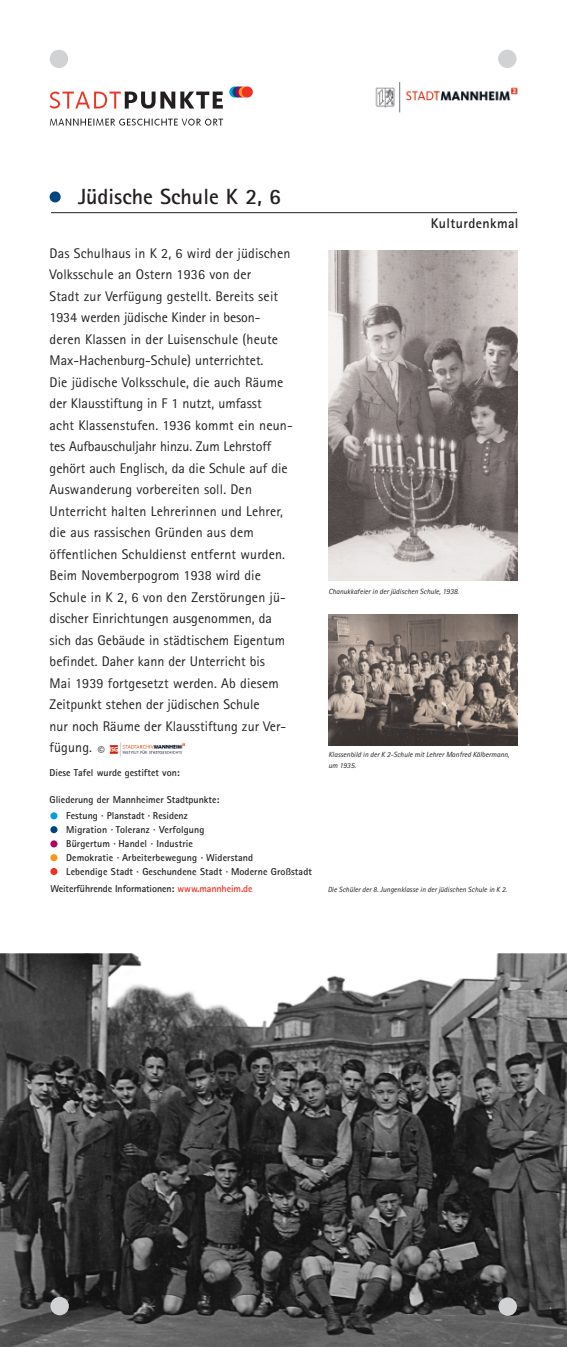
<style>
.page{position:relative;width:567px;height:1347px;background:#fff}
.page>*{position:absolute;margin:0;border:0;box-sizing:border-box;transform-origin:0 0}
.t1{font:700 22px "Rotis Sans Serif";color:#231f20}
.t2{font:14px/21.5px "Rotis Sans Serif";letter-spacing:.01em;color:#231f20}
.t3{font:700 14px "Rotis Sans Serif";letter-spacing:.025em;color:#231f20}
.t4{font:700 10px/14px "Rotis Sans Serif";letter-spacing:.01em;color:#231f20}
.t5{font:700 10px "Rotis Sans Serif";letter-spacing:-.01em;color:#231f20}
.t6{font:italic 7.5px/11px "Rotis Sans Serif";color:#231f20}
.s1{font-weight:300}
.s2{color:#ef3122}
</style>
<div class="page">
<img style="left:0;top:953px;width:567px;height:393px">
<svg style="left:229px;top:86px;width:11px;height:12px"></svg>
<svg style="left:232px;top:86px;width:11px;height:12px"></svg>
<svg style="left:236px;top:86px;width:11px;height:12px"></svg>
<svg style="left:239px;top:86px;width:11px;height:12px"></svg>
<div style="left:242px;top:86px;width:11px;height:12px;background:#ef3122;border-radius:50%"></div>
<img style="left:375px;top:83px;width:143px;height:30px">
<svg style="left:50px;top:92px;width:173px;height:17px"></svg>
<svg style="left:50px;top:119px;width:173px;height:7px"></svg>
<img style="left:109px;top:743px;width:76px;height:13px">
<hr style="left:51px;top:212px;width:466px;height:1px;background:#231f20">
<div style="left:50px;top:191px;width:11px;height:11px;background:#00467e;border-radius:50%"></div>
<img style="left:328px;top:614px;width:189px;height:131px">
<div style="left:50px;top:1296px;width:19px;height:19px;background:#d1d2d4;border-radius:50%"></div>
<div style="left:498px;top:1297px;width:19px;height:18px;background:#d1d2d4;border-radius:50%"></div>
<div style="left:50px;top:50px;width:18px;height:18px;background:#d1d2d4;border-radius:50%"></div>
<div style="left:498px;top:50px;width:18px;height:18px;background:#d1d2d4;border-radius:50%"></div>
<img style="left:329px;top:250px;width:188px;height:330px">
<div style="left:50px;top:854px;width:7px;height:7px;background:#f7971d;border-radius:50%"></div>
<div style="left:50px;top:868px;width:7px;height:7px;background:#ef3122;border-radius:50%"></div>
<div style="left:50px;top:840px;width:7px;height:7px;background:#b1015c;border-radius:50%"></div>
<div style="left:50px;top:826px;width:7px;height:7px;background:#00467e;border-radius:50%"></div>
<div style="left:50px;top:812px;width:7px;height:7px;background:#069ddc;border-radius:50%"></div>
<h1 class="t1" style="left:78px;top:189px;width:204px">Jüdische Schule K 2, 6</h1>
<p class="t2" style="left:50px;top:244px;width:245px">Das Schulhaus in K 2, 6 wird der jüdischen Volksschule an Ostern 1936 von der<br>Stadt zur Verfügung gestellt. Bereits seit 1934 werden jüdische Kinder in beson&shy;deren Klassen in der Luisenschule (heute Max-Hachenburg-Schule) unterrichtet.<br>Die jüdische Volksschule, die auch Räume der Klausstiftung in F 1 nutzt, umfasst<br>acht Klassenstufen. 1936 kommt ein neun&shy;tes Aufbauschuljahr hinzu. Zum Lehrstoff gehört auch Englisch, da die Schule auf die Auswanderung vorbereiten soll. Den Unterricht halten Lehrerinnen und Lehrer, die aus rassischen Gründen aus dem öffentlichen Schuldienst entfernt wurden.<br>Beim Novemberpogrom 1938 wird die Schule in K 2, 6 von den Zerstörungen jü&shy;discher Einrichtungen ausgenommen, da sich das Gebäude in städtischem Eigentum befindet. Daher kann der Unterricht bis<br>Mai 1939 fortgesetzt werden. Ab diesem Zeitpunkt stehen der jüdischen Schule<br>nur noch Räume der Klausstiftung zur Ver&shy;fügung. <span class="s1">©</span></p>
<p class="t4" style="left:50px;top:767px;width:132px">Diese Tafel wurde gestiftet von:</p>
<p class="t4" style="left:50px;top:793px;width:171px">Gliederung der Mannheimer Stadtpunkte:</p>
<p class="t4" style="left:66px;top:809px;width:247px">Festung · Planstadt · Residenz<br>Migration · Toleranz · Verfolgung<br>Bürgertum · Handel · Industrie<br>Demokratie · Arbeiterbewegung · Widerstand<br>Lebendige Stadt · Geschundene Stadt · Moderne Großstadt</p>
<p class="t5" style="left:50px;top:884px;width:204px">Weiterführende Informationen: <span class="s2">www.mannheim.de</span></p>
<p class="t3" style="left:431px;top:219px;width:89px">Kulturdenkmal</p>
<p class="t6" style="left:328px;top:586px;width:132px">Chanukkafeier in der jüdischen Schule, 1938.</p>
<p class="t6" style="left:328px;top:750px;width:183px">Klassenbild in der K 2-Schule mit Lehrer Manfred Kälbermann, um 1935.</p>
<p class="t6" style="left:328px;top:884px;width:181px">Die Schüler der 8. Jungenklasse in der jüdischen Schule in K 2.</p>
</div>
